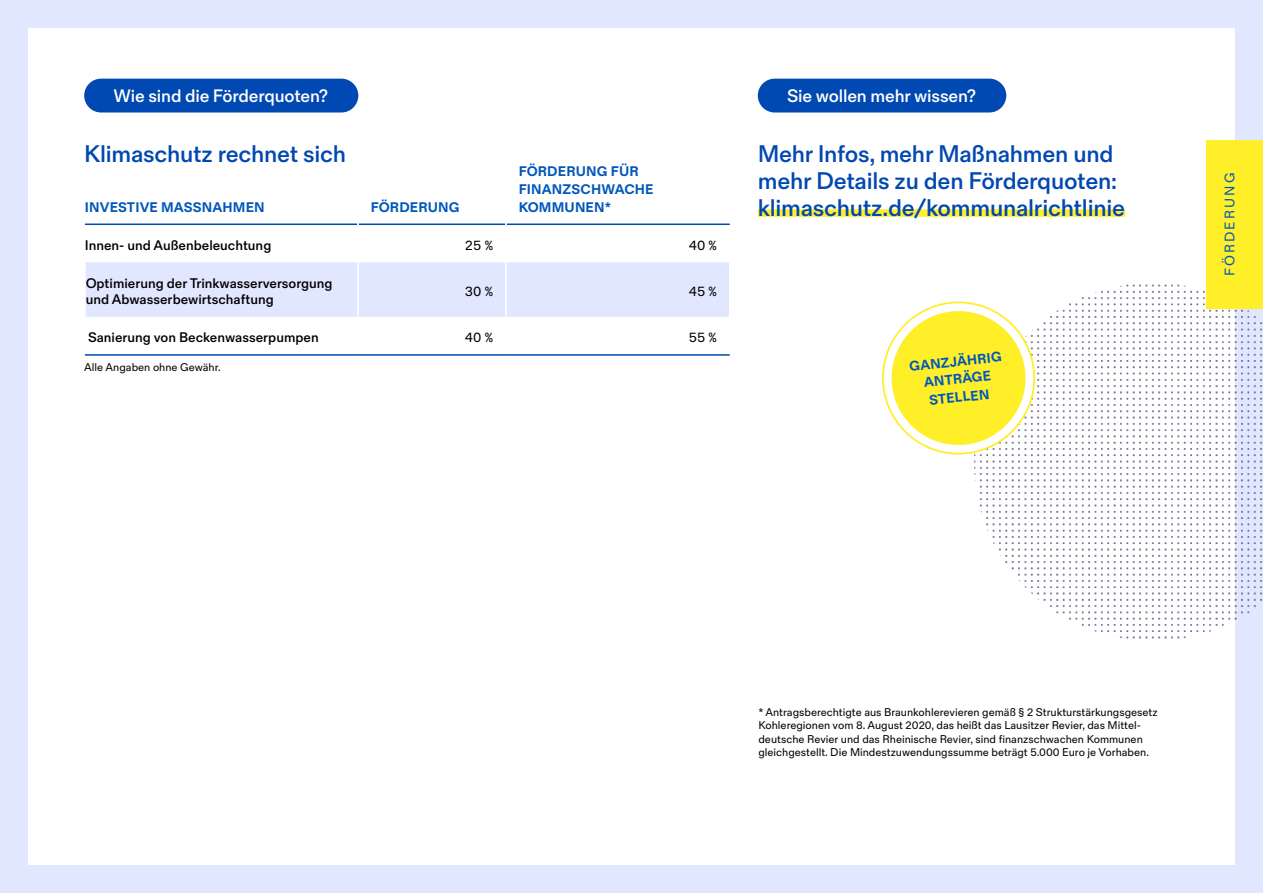
<style>
.page{position:relative;width:1263px;height:893px;background:#e1e7ff}
.page>*{position:absolute;margin:0;border:0;box-sizing:border-box;transform-origin:0 0}
.t1{font:500 24px/27px "Fold Grotesque Pro";letter-spacing:-.01em;color:#0048b2}
.t2{font:500 18px "Fold Grotesque Pro";letter-spacing:-.01em;color:#fff}
.t3{font:500 13.8px/16.6px "Fold Grotesque Pro";color:#000}
.t4{font:700 13.8px/18px "Fold Grotesque Pro";letter-spacing:.01em;color:#0057ba}
.t5{font:13.8px "Fold Grotesque Pro";color:#000}
.t6{font:13.8px "Fold Grotesque Pro";letter-spacing:.15em;color:#0057ba}
.t7{font:11.25px/13.5px "Fold Grotesque Pro";color:#000}
</style>
<div class="page">
<div style="left:28px;top:28px;width:1207px;height:836px;background:#fff"></div>
<div style="left:86px;top:262px;width:643px;height:55px;background:#e1e7ff"></div>
<hr style="left:85px;top:224px;width:272px;height:1px;background:#0048b2">
<hr style="left:359px;top:224px;width:146px;height:1px;background:#0048b2">
<hr style="left:507px;top:224px;width:223px;height:1px;background:#0048b2">
<hr style="left:85px;top:354px;width:273px;height:2px;background:#0048b2">
<hr style="left:358px;top:354px;width:148px;height:2px;background:#0048b2">
<hr style="left:506px;top:354px;width:224px;height:2px;background:#0048b2">
<hr style="left:357px;top:262px;width:2px;height:55px;background:#fff">
<hr style="left:505px;top:262px;width:2px;height:55px;background:#fff">
<div style="left:84px;top:79px;width:274px;height:34px;background:#0048b2;border-radius:17px"></div>
<div style="left:758px;top:79px;width:248px;height:34px;background:#0048b2;border-radius:17px"></div>
<div style="left:758px;top:209px;width:367px;height:8px;background:#ffef29"></div>
<img style="left:974px;top:284px;width:289px;height:355px">
<svg style="left:883px;top:302px;width:151px;height:152px"></svg>
<div style="left:891px;top:311px;width:134px;height:134px;background:#ffef29;border-radius:50%"></div>
<div style="left:1207px;top:140px;width:56px;height:169px;background:#ffef29"></div>
<h2 class="t2" style="left:114px;top:84px;width:216px">Wie sind die Förderquoten?</h2>
<h3 class="t1" style="left:84px;top:141px;width:263px">Klimaschutz rechnet sich</h3>
<p class="t4" style="left:85px;top:198px;width:181px">INVESTIVE MASSNAHMEN</p>
<p class="t4" style="left:371px;top:198px;width:90px">FÖRDERUNG</p>
<p class="t4" style="left:519px;top:162px;width:136px">FÖRDERUNG FÜR<br>FINANZSCHWACHE<br>KOMMUNEN*</p>
<p class="t3" style="left:85px;top:237px;width:188px">Innen- und Außenbeleuchtung</p>
<p class="t5" style="left:465px;top:236px;width:30px">25 %</p>
<p class="t5" style="left:689px;top:236px;width:30px">40 %</p>
<p class="t3" style="left:86px;top:275px;width:248px">Optimierung der Trinkwasserversorgung und Abwasserbewirtschaftung</p>
<p class="t5" style="left:465px;top:282px;width:30px">30 %</p>
<p class="t5" style="left:689px;top:282px;width:30px">45 %</p>
<p class="t3" style="left:88px;top:329px;width:232px">Sanierung von Beckenwasserpumpen</p>
<p class="t5" style="left:465px;top:329px;width:30px">40 %</p>
<p class="t5" style="left:689px;top:329px;width:30px">55 %</p>
<p class="t7" style="left:84px;top:360px;width:138px">Alle Angaben ohne Gewähr.</p>
<h2 class="t2" style="left:787px;top:84px;width:190px">Sie wollen mehr wissen?</h2>
<p class="t1" style="left:758px;top:141px;width:369px">Mehr Infos, mehr Maßnahmen und mehr Details zu den Förderquoten: klimaschutz.de/kommunalrichtlinie</p>
<p class="t4" style="left:908px;top:357px;width:94px;text-align:center;rotate:-6deg">GANZJÄHRIG<br>ANTRÄGE<br>STELLEN</p>
<p class="t6" style="left:1221px;top:276px;width:105px;rotate:-90deg">FÖRDERUNG</p>
<p class="t7" style="left:758px;top:705px;width:401px">* Antragsberechtigte aus Braunkohlerevieren gemäß § 2 Strukturstärkungsgesetz</p>
<p class="t7" style="left:758px;top:732px;width:392px">deutsche Revier und das Rheinische Revier, sind finanzschwachen Kommunen gleichgestellt. Die Mindestzuwendungssumme beträgt 5.000 Euro je Vorhaben.</p>
<p class="t7" style="left:758px;top:718px;width:384px">Kohleregionen vom 8. August 2020, das heißt das Lausitzer Revier, das Mittel-</p>
</div>
